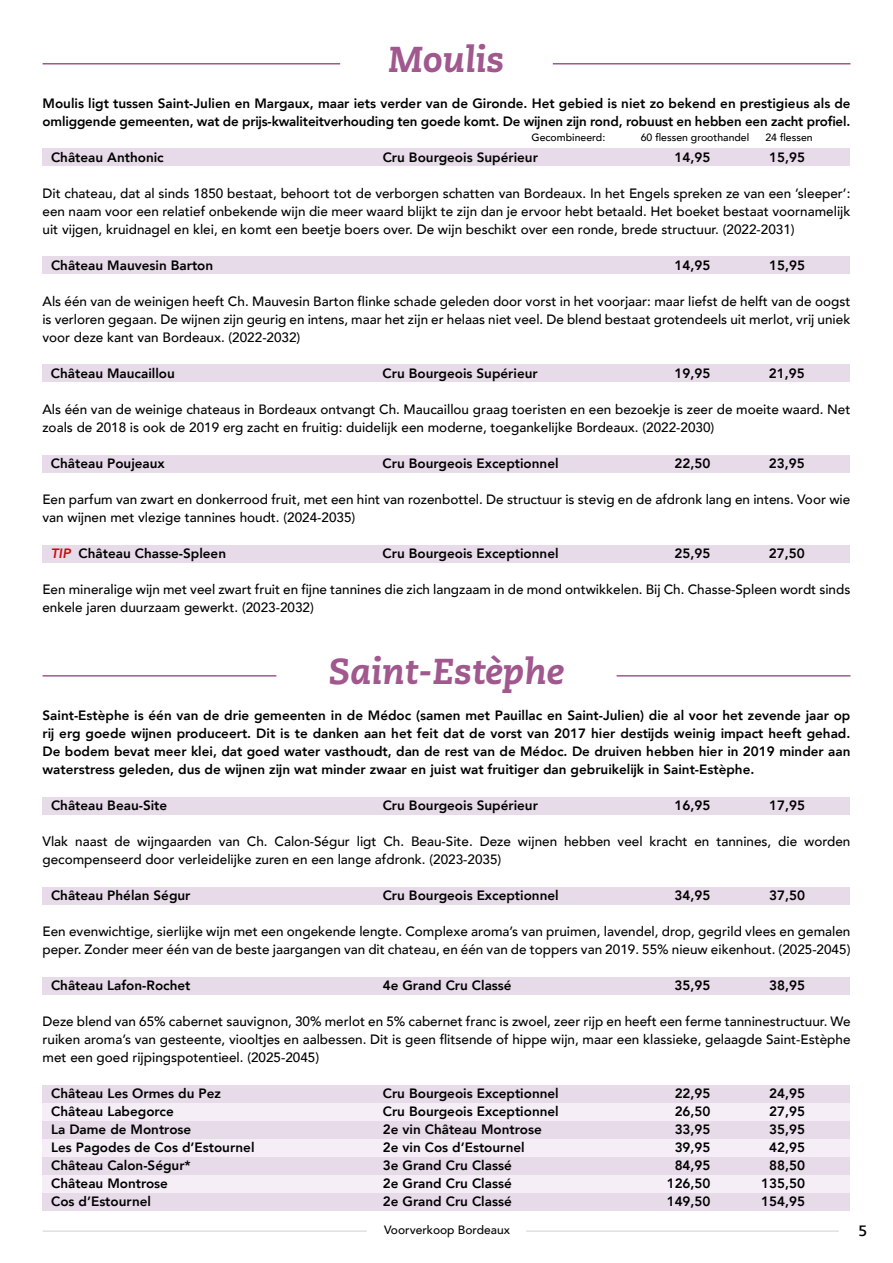
<style>
.page{position:relative;width:893px;height:1263px;background:#fff}
.page>*{position:absolute;margin:0;border:0;box-sizing:border-box;transform-origin:0 0}
.t1{font:italic 800 36px "Caecilia LT Std";color:#a0588e}
.t2{font:700 15px "Caecilia LT Std";color:#000}
.t3{font:500 13.5px/18px "Avenir";color:#000}
.t4{font:800 13.5px/18px "Avenir";color:#000}
.t5{font:500 12px "Avenir";color:#000}
.t6{font:500 10.5px "Avenir";color:#000}
.s1{font-style:italic;color:#c90c0f}
</style>
<div class="page">
<div style="left:43px;top:148px;width:807px;height:18px;background:#e7dae9"></div>
<div style="left:43px;top:256px;width:807px;height:18px;background:#e7dae9"></div>
<div style="left:43px;top:364px;width:807px;height:18px;background:#e7dae9"></div>
<div style="left:43px;top:454px;width:807px;height:18px;background:#e7dae9"></div>
<div style="left:43px;top:545px;width:807px;height:17px;background:#e7dae9"></div>
<div style="left:43px;top:797px;width:807px;height:17px;background:#e7dae9"></div>
<div style="left:43px;top:887px;width:807px;height:17px;background:#e7dae9"></div>
<div style="left:43px;top:977px;width:807px;height:17px;background:#e7dae9"></div>
<div style="left:43px;top:1085px;width:807px;height:17px;background:#e7dae9"></div>
<div style="left:43px;top:1103px;width:807px;height:17px;background:#f5eef7"></div>
<div style="left:43px;top:1121px;width:807px;height:17px;background:#e7dae9"></div>
<div style="left:43px;top:1139px;width:807px;height:17px;background:#f5eef7"></div>
<div style="left:43px;top:1157px;width:807px;height:17px;background:#e7dae9"></div>
<div style="left:43px;top:1175px;width:807px;height:17px;background:#f5eef7"></div>
<div style="left:43px;top:1193px;width:807px;height:17px;background:#e7dae9"></div>
<hr style="left:43px;top:63px;width:297px;height:2px;background:#a0588e">
<hr style="left:553px;top:63px;width:297px;height:2px;background:#a0588e">
<hr style="left:43px;top:675px;width:233px;height:2px;background:#a0588e">
<hr style="left:617px;top:675px;width:233px;height:2px;background:#a0588e">
<hr style="left:43px;top:1231px;width:324px;height:1px;background:#d0d0d0">
<hr style="left:526px;top:1231px;width:313px;height:1px;background:#d0d0d0">
<h1 class="t1" style="left:388px;top:38px;width:117px">Moulis</h1>
<p class="t4" style="left:43px;top:94px;width:809px">Moulis ligt tussen Saint-Julien en Margaux, maar iets verder van de Gironde. Het gebied is niet zo bekend en prestigieus als de omliggende gemeenten, wat de prijs-kwaliteitverhouding ten goede komt. De wijnen zijn rond, robuust en hebben een zacht profiel.</p>
<p class="t6" style="left:531px;top:128px;width:75px">Gecombineerd:</p>
<p class="t6" style="left:641px;top:128px;width:110px">60 flessen groothandel</p>
<p class="t6" style="left:765px;top:128px;width:49px">24 flessen</p>
<p class="t4" style="left:51px;top:148px;width:114px">Château Anthonic</p>
<p class="t4" style="left:383px;top:148px;width:157px">Cru Bourgeois Supérieur</p>
<p class="t4" style="left:675px;top:148px;width:37px">14,95</p>
<p class="t4" style="left:769px;top:148px;width:37px">15,95</p>
<p class="t3" style="left:43px;top:184px;width:809px;text-align:justify">Dit chateau, dat al sinds 1850 bestaat, behoort tot de verborgen schatten van Bordeaux. In het Engels spreken ze van een ’sleeper’: een naam voor een relatief onbekende wijn die meer waard blijkt te zijn dan je ervoor hebt betaald. Het boeket bestaat voornamelijk uit vijgen, kruidnagel en klei, en komt een beetje boers over. De wijn beschikt over een ronde, brede structuur. (2022-2031)</p>
<p class="t4" style="left:51px;top:256px;width:164px">Château Mauvesin Barton</p>
<p class="t4" style="left:675px;top:256px;width:37px">14,95</p>
<p class="t4" style="left:769px;top:256px;width:37px">15,95</p>
<p class="t3" style="left:42px;top:292px;width:809px;text-align:justify">Als één van de weinigen heeft Ch. Mauvesin Barton flinke schade geleden door vorst in het voorjaar: maar liefst de helft van de oogst is verloren gegaan. De wijnen zijn geurig en intens, maar het zijn er helaas niet veel. De blend bestaat grotendeels uit merlot, vrij uniek voor deze kant van Bordeaux. (2022-2032)</p>
<p class="t4" style="left:51px;top:364px;width:126px">Château Maucaillou</p>
<p class="t4" style="left:383px;top:364px;width:157px">Cru Bourgeois Supérieur</p>
<p class="t4" style="left:674px;top:364px;width:37px">19,95</p>
<p class="t4" style="left:769px;top:364px;width:37px">21,95</p>
<p class="t3" style="left:42px;top:400px;width:809px">Als één van de weinige chateaus in Bordeaux ontvangt Ch. Maucaillou graag toeristen en een bezoekje is zeer de moeite waard. Net zoals de 2018 is ook de 2019 erg zacht en fruitig: duidelijk een moderne, toegankelijke Bordeaux. (2022-2030)</p>
<p class="t4" style="left:51px;top:454px;width:115px">Château Poujeaux</p>
<p class="t4" style="left:383px;top:454px;width:177px">Cru Bourgeois Exceptionnel</p>
<p class="t4" style="left:674px;top:454px;width:37px">22,50</p>
<p class="t4" style="left:769px;top:454px;width:37px">23,95</p>
<p class="t3" style="left:42px;top:490px;width:809px">Een parfum van zwart en donkerrood fruit, met een hint van rozenbottel. De structuur is stevig en de afdronk lang en intens. Voor wie van wijnen met vlezige tannines houdt. (2024-2035)</p>
<p class="t4" style="left:51px;top:544px;width:177px"><span class="s1">TIP</span> Château Chasse-Spleen</p>
<p class="t4" style="left:383px;top:544px;width:177px">Cru Bourgeois Exceptionnel</p>
<p class="t4" style="left:674px;top:544px;width:37px">25,95</p>
<p class="t4" style="left:769px;top:544px;width:37px">27,50</p>
<p class="t3" style="left:42px;top:580px;width:809px">Een mineralige wijn met veel zwart fruit en fijne tannines die zich langzaam in de mond ontwikkelen. Bij Ch. Chasse-Spleen wordt sinds enkele jaren duurzaam gewerkt. (2023-2032)</p>
<h1 class="t1" style="left:329px;top:650px;width:237px">Saint-Estèphe</h1>
<p class="t4" style="left:43px;top:706px;width:809px;text-align:justify">Saint-Estèphe is één van de drie gemeenten in de Médoc (samen met Pauillac en Saint-Julien) die al voor het zevende jaar op rij erg goede wijnen produceert. Dit is te danken aan het feit dat de vorst van 2017 hier destijds weinig impact heeft gehad.<br>De bodem bevat meer klei, dat goed water vasthoudt, dan de rest van de Médoc. De druiven hebben hier in 2019 minder aan waterstress geleden, dus de wijnen zijn wat minder zwaar en juist wat fruitiger dan gebruikelijk in Saint-Estèphe.</p>
<p class="t4" style="left:51px;top:796px;width:118px">Château Beau-Site</p>
<p class="t4" style="left:383px;top:796px;width:157px">Cru Bourgeois Supérieur</p>
<p class="t4" style="left:675px;top:796px;width:37px">16,95</p>
<p class="t4" style="left:769px;top:796px;width:37px">17,95</p>
<p class="t3" style="left:43px;top:832px;width:809px">Vlak naast de wijngaarden van Ch. Calon-Ségur ligt Ch. Beau-Site. Deze wijnen hebben veel kracht en tannines, die worden gecompenseerd door verleidelijke zuren en een lange afdronk. (2023-2035)</p>
<p class="t4" style="left:51px;top:886px;width:141px">Château Phélan Ségur</p>
<p class="t4" style="left:383px;top:886px;width:177px">Cru Bourgeois Exceptionnel</p>
<p class="t4" style="left:675px;top:886px;width:37px">34,95</p>
<p class="t4" style="left:769px;top:886px;width:37px">37,50</p>
<p class="t3" style="left:43px;top:922px;width:809px">Een evenwichtige, sierlijke wijn met een ongekende lengte. Complexe aroma’s van pruimen, lavendel, drop, gegrild vlees en gemalen peper. Zonder meer één van de beste jaargangen van dit chateau, en één van de toppers van 2019. 55% nieuw eikenhout. (2025-2045)</p>
<p class="t4" style="left:51px;top:976px;width:141px">Château Lafon-Rochet</p>
<p class="t4" style="left:383px;top:976px;width:130px">4e Grand Cru Classé</p>
<p class="t4" style="left:675px;top:976px;width:37px">35,95</p>
<p class="t4" style="left:769px;top:976px;width:37px">38,95</p>
<p class="t3" style="left:43px;top:1012px;width:809px;text-align:justify">Deze blend van 65% cabernet sauvignon, 30% merlot en 5% cabernet franc is zwoel, zeer rijp en heeft een ferme tanninestructuur. We ruiken aroma’s van gesteente, viooltjes en aalbessen. Dit is geen flitsende of hippe wijn, maar een klassieke, gelaagde Saint-Estèphe met een goed rijpingspotentieel. (2025-2045)</p>
<p class="t4" style="left:51px;top:1084px;width:171px">Château Les Ormes du Pez</p>
<p class="t4" style="left:383px;top:1084px;width:177px">Cru Bourgeois Exceptionnel</p>
<p class="t4" style="left:675px;top:1084px;width:37px">22,95</p>
<p class="t4" style="left:769px;top:1084px;width:37px">24,95</p>
<p class="t4" style="left:51px;top:1102px;width:124px">Château Labegorce</p>
<p class="t4" style="left:383px;top:1102px;width:177px">Cru Bourgeois Exceptionnel</p>
<p class="t4" style="left:675px;top:1102px;width:37px">26,50</p>
<p class="t4" style="left:769px;top:1102px;width:37px">27,95</p>
<p class="t4" style="left:51px;top:1120px;width:142px">La Dame de Montrose</p>
<p class="t4" style="left:383px;top:1120px;width:160px">2e vin Château Montrose</p>
<p class="t4" style="left:675px;top:1120px;width:37px">33,95</p>
<p class="t4" style="left:769px;top:1120px;width:37px">35,95</p>
<p class="t4" style="left:51px;top:1138px;width:205px">Les Pagodes de Cos d’Estournel</p>
<p class="t4" style="left:383px;top:1138px;width:143px">2e vin Cos d’Estournel</p>
<p class="t4" style="left:675px;top:1138px;width:37px">39,95</p>
<p class="t4" style="left:769px;top:1138px;width:37px">42,95</p>
<p class="t4" style="left:51px;top:1156px;width:141px">Château Calon-Ségur*</p>
<p class="t4" style="left:383px;top:1156px;width:130px">3e Grand Cru Classé</p>
<p class="t4" style="left:675px;top:1156px;width:37px">84,95</p>
<p class="t4" style="left:769px;top:1156px;width:37px">88,50</p>
<p class="t4" style="left:51px;top:1174px;width:118px">Château Montrose</p>
<p class="t4" style="left:383px;top:1174px;width:130px">2e Grand Cru Classé</p>
<p class="t4" style="left:667px;top:1174px;width:45px">126,50</p>
<p class="t4" style="left:761px;top:1174px;width:45px">135,50</p>
<p class="t4" style="left:51px;top:1192px;width:101px">Cos d’Estournel</p>
<p class="t4" style="left:383px;top:1192px;width:130px">2e Grand Cru Classé</p>
<p class="t4" style="left:667px;top:1192px;width:45px">149,50</p>
<p class="t4" style="left:761px;top:1192px;width:45px">154,95</p>
<p class="t5" style="left:384px;top:1220px;width:127px">Voorverkoop Bordeaux</p>
<p class="t2" style="left:859px;top:1222px;width:10px">5</p>
</div>
